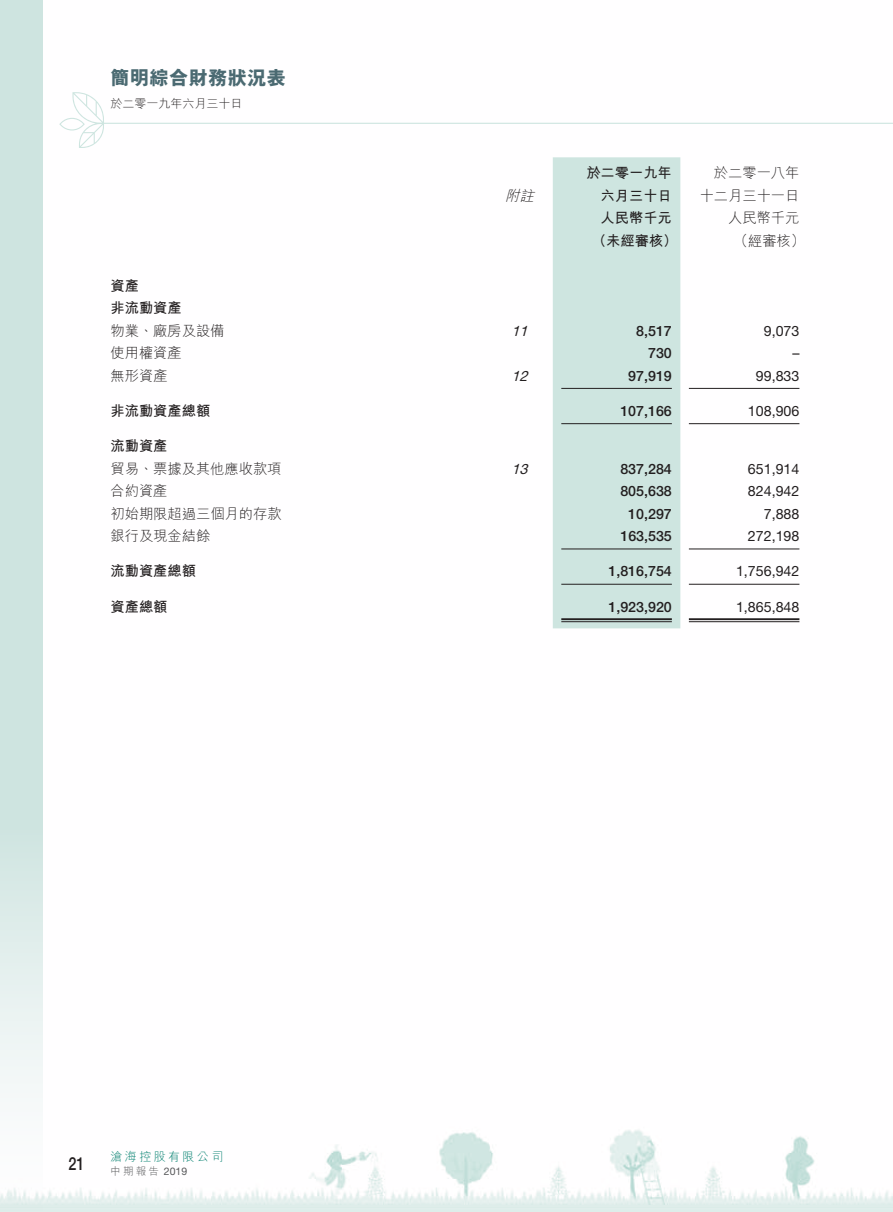
<style>
.page{position:relative;width:893px;height:1212px;background:#fff}
.page>*{position:absolute;margin:0;border:0;box-sizing:border-box;transform-origin:0 0}
.t1{font:800 19.5px "M Hei HK";color:#4b6a72}
.t2{font:500 18px "Helvetica Neue LT Std";color:#231f20;scale:.8 1}
.t3{font:300 14.25px/22.5px "M Hei HK";color:#231f20;text-align:right}
.t4{font:500 14.25px "Helvetica Neue LT Std";color:#231f20}
.t5{font:14.25px "Helvetica Neue LT Std";color:#231f20}
.t6{font:700 14.25px/22.5px "M Hei HK";color:#231f20;text-align:right}
.t7{font:italic 14.25px "Helvetica Neue LT Std";color:#231f20}
.t8{font:italic 300 14.25px "M Hei HK";color:#231f20}
.t9{font:300 12px "M Hei HK";color:#231f20}
.t10{font:300 12px "M Hei HK";letter-spacing:.2em;color:#007f6e}
.t11{font:10.5px "Helvetica Neue LT Std";color:#57585a}
.t12{font:300 10.5px "M Hei HK";color:#57585a}
</style>
<div class="page">
<img style="left:43px;top:122px;width:850px;height:1090px">
<svg style="left:0;top:0;width:43px;height:1212px;background:#d6e8e5"></svg>
<hr style="left:102px;top:123px;width:791px;height:1px;background:#cee5e0">
<svg style="left:59px;top:92px;width:45px;height:56px"></svg>
<div style="left:553px;top:157px;width:127px;height:471px;background:#cee5e0"></div>
<hr style="left:561px;top:388px;width:111px;height:1px;background:#231f20">
<hr style="left:689px;top:388px;width:110px;height:1px;background:#231f20">
<hr style="left:561px;top:423px;width:111px;height:1px;background:#231f20">
<hr style="left:689px;top:423px;width:110px;height:1px;background:#231f20">
<hr style="left:561px;top:549px;width:111px;height:1px;background:#231f20">
<hr style="left:689px;top:549px;width:110px;height:1px;background:#231f20">
<hr style="left:561px;top:584px;width:111px;height:1px;background:#231f20">
<hr style="left:689px;top:584px;width:110px;height:1px;background:#231f20">
<hr style="left:561px;top:618px;width:111px;height:2px;background:#231f20">
<hr style="left:561px;top:621px;width:111px;height:1px;background:#231f20">
<hr style="left:689px;top:618px;width:110px;height:2px;background:#231f20">
<hr style="left:689px;top:621px;width:110px;height:1px;background:#231f20">
<h1 class="t1" style="left:111px;top:68px;width:177px">簡明綜合財務狀況表</h1>
<p class="t9" style="left:111px;top:97px;width:133px">於二零一九年六月三十日</p>
<p class="t6" style="left:111px;top:273px;width:73px;text-align:left">資產<br>非流動資產</p>
<p class="t3" style="left:111px;top:319px;width:115px">物業、廠房及設備</p>
<p class="t3" style="left:111px;top:341px;width:73px">使用權資產</p>
<p class="t3" style="left:111px;top:364px;width:58px">無形資產</p>
<p class="t6" style="left:111px;top:398px;width:101px">非流動資產總額</p>
<p class="t6" style="left:111px;top:433px;width:58px">流動資產</p>
<p class="t3" style="left:111px;top:457px;width:173px">貿易、票據及其他應收款項</p>
<p class="t3" style="left:111px;top:479px;width:58px">合約資產</p>
<p class="t3" style="left:111px;top:502px;width:172px">初始期限超過三個月的存款</p>
<p class="t3" style="left:111px;top:524px;width:101px">銀行及現金結餘</p>
<p class="t6" style="left:111px;top:559px;width:87px">流動資產總額</p>
<p class="t6" style="left:111px;top:594px;width:58px">資產總額</p>
<p class="t2" style="left:69px;top:1153px;width:22px">21</p>
<p class="t10" style="left:111px;top:1150px;width:114px">滄海控股有限公司</p>
<p class="t12" style="left:111px;top:1165px;width:50px">中期報告</p>
<p class="t11" style="left:164px;top:1164px;width:25px">2019</p>
<p class="t8" style="left:505px;top:188px;width:34px">附註</p>
<p class="t6" style="left:586px;top:160px;width:87px">於二零一九年六月三十日</p>
<p class="t3" style="left:700px;top:161px;width:101px">於二零一八年十二月三十一日人民幣千元</p>
<p class="t6" style="left:601px;top:205px;width:73px">人民幣千元</p>
<p class="t6" style="left:592px;top:228px;width:87px">（未經審核）</p>
<p class="t3" style="left:734px;top:229px;width:73px">（經審核(</p>
<p class="t7" style="left:511px;top:322px;width:22px">11</p>
<p class="t4" style="left:636px;top:322px;width:37px">8,517</p>
<p class="t5" style="left:764px;top:322px;width:37px">9,073</p>
<p class="t4" style="left:648px;top:344px;width:25px">730</p>
<p class="t5" style="left:792px;top:344px;width:9px">–</p>
<p class="t7" style="left:511px;top:367px;width:22px">12</p>
<p class="t4" style="left:628px;top:367px;width:45px">97,919</p>
<p class="t5" style="left:756px;top:367px;width:45px">99,833</p>
<p class="t4" style="left:620px;top:402px;width:53px">107,166</p>
<p class="t5" style="left:748px;top:402px;width:53px">108,906</p>
<p class="t7" style="left:511px;top:460px;width:22px">13</p>
<p class="t4" style="left:620px;top:460px;width:53px">837,284</p>
<p class="t5" style="left:748px;top:460px;width:53px">651,914</p>
<p class="t4" style="left:620px;top:482px;width:53px">805,638</p>
<p class="t5" style="left:748px;top:482px;width:53px">824,942</p>
<p class="t4" style="left:628px;top:505px;width:45px">10,297</p>
<p class="t5" style="left:764px;top:505px;width:37px">7,888</p>
<p class="t4" style="left:620px;top:527px;width:53px">163,535</p>
<p class="t5" style="left:748px;top:527px;width:53px">272,198</p>
<p class="t4" style="left:608px;top:563px;width:65px">1,816,754</p>
<p class="t5" style="left:736px;top:563px;width:65px">1,756,942</p>
<p class="t4" style="left:608px;top:598px;width:65px">1,923,920</p>
<p class="t5" style="left:736px;top:598px;width:65px">1,865,848</p>
</div>
